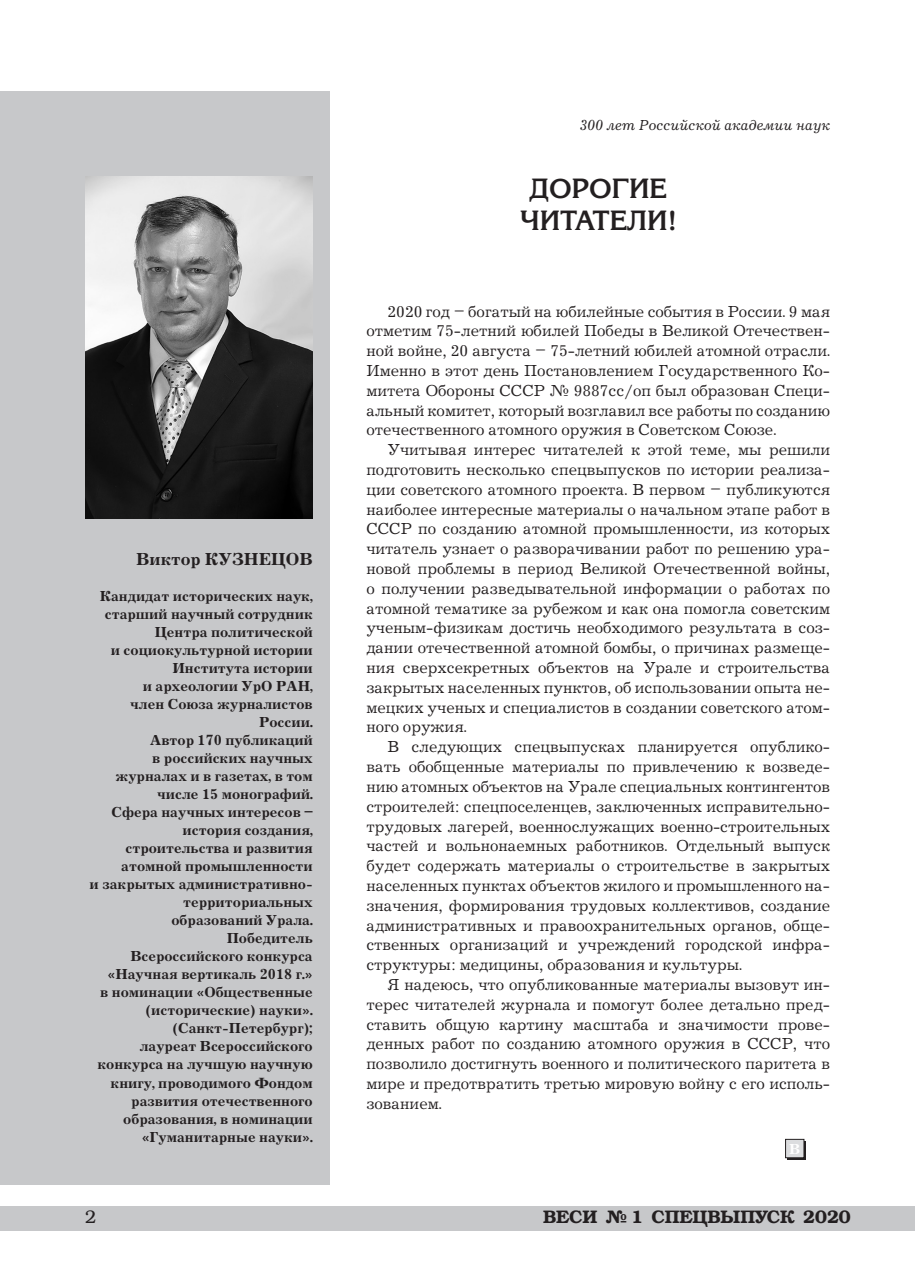
<style>
.page{position:relative;width:915px;height:1276px;background:#fff}
.page>*{position:absolute;margin:0;border:0;box-sizing:border-box;transform-origin:0 0}
.t1{font:700 27px/32.4px "AG Kornelia";color:#231f20;text-align:center}
.t2{font:700 18px "Bookman CTT";color:#231f20}
.t3{font:700 18px "Journal C";color:#231f20}
.t4{font:18px "Bookman CTT";color:#231f20}
.t5{font:16.5px/19.8px "Journal C";color:#231f20;text-align:justify}
.t6{font:700 15px/18px "Journal C";color:#231f20;text-align:right}
.t7{font:italic 15px "Journal C";color:#231f20}
.t8{font:700 15px "Journal C";color:#fff}
</style>
<div class="page">
<div style="left:0;top:1206px;width:914px;height:24px;background:#c7c8ca"></div>
<div style="left:0;top:91px;width:329px;height:1093px;background:#c7c8ca"></div>
<img style="left:85px;top:176px;width:228px;height:343px">
<div style="left:787px;top:1141px;width:18px;height:18px;background:#231f20"></div>
<div style="left:785px;top:1139px;width:18px;height:18px;background:#dcdddf"></div>
<div style="left:784px;top:1139px;width:20px;height:19px;border:1px solid #231f20"></div>
<p class="t7" style="left:579px;top:118px;width:252px">300 лет Российской академии наук</p>
<p class="t3" style="left:136px;top:549px;width:178px">Виктор КУЗНЕЦОВ</p>
<p class="t6" style="left:90px;top:588px;width:224px">Кандидат исторических наук, старший научный сотрудник<br>Центра политической<br>и социокультурной истории<br>Института истории<br>и археологии УрО РАН,<br>член Союза журналистов<br>России.<br>Автор 170 публикаций<br>в российских научных журналах и в газетах, в том числе 15 монографий.<br>Сфера научных интересов – история создания, строительства и развития атомной промышленности<br>и закрытых административно&shy;территориальных образований Урала.<br>Победитель<br>Всероссийского конкурса «Научная вертикаль 2018 г.»<br>в номинации «Общественные (исторические) науки». (Санкт-Петербург);<br>лауреат Всероссийского конкурса на лучшую научную книгу, проводимого Фондом развития отечественного образования, в номинации «Гуманитарные науки».</p>
<h1 class="t1" style="left:519px;top:172px;width:159px">ДОРОГИЕ<br>ЧИТАТЕЛИ!</h1>
<p class="t5" style="left:366px;top:302px;width:465px;text-indent:21px">2020 год – богатый на юбилейные события в России. 9 мая отметим 75-летний юбилей Победы в Великой Отечествен&shy;ной войне, 20 августа – 75-летний юбилей атомной отрасли.<br>Именно в этот день Постановлением Государственного Ко&shy;митета Обороны СССР № 9887сс/оп был образован Специ&shy;альный комитет, который возглавил все работы по созданию отечественного атомного оружия в Советском Союзе.</p>
<p class="t5" style="left:366px;top:440px;width:465px;text-indent:21px">Учитывая интерес читателей к этой теме, мы решили подготовить несколько спецвыпусков по истории реализа&shy;ции советского атомного проекта. В первом – публикуются наиболее интересные материалы о начальном этапе работ в СССР по созданию атомной промышленности, из которых читатель узнает о разворачивании работ по решению ура&shy;новой проблемы в период Великой Отечественной войны, о получении разведывательной информации о работах по атомной тематике за рубежом и как она помогла советским ученым-физикам достичь необходимого результата в соз&shy;дании отечественной атомной бомбы, о причинах размеще&shy;ния сверхсекретных объектов на Урале и строительства закрытых населенных пунктов, об использовании опыта не&shy;мецких ученых и специалистов в создании советского атом&shy;ного оружия.</p>
<p class="t5" style="left:366px;top:737px;width:465px;text-indent:21px">В следующих спецвыпусках планируется опублико&shy;вать обобщенные материалы по привлечению к возведе&shy;нию атомных объектов на Урале специальных контингентов строителей: спецпоселенцев, заключенных исправительно&shy;трудовых лагерей, военнослужащих военно-строительных частей и вольнонаемных работников. Отдельный выпуск будет содержать материалы о строительстве в закрытых населенных пунктах объектов жилого и промышленного на&shy;значения, формирования трудовых коллективов, создание административных и правоохранительных органов, обще&shy;ственных организаций и учреждений городской инфра&shy;структуры: медицины, образования и культуры.</p>
<p class="t5" style="left:366px;top:975px;width:465px;text-indent:21px">Я надеюсь, что опубликованные материалы вызовут ин&shy;терес читателей журнала и помогут более детально пред&shy;ставить общую картину масштаба и значимости прове&shy;денных работ по созданию атомного оружия в СССР, что позволило достигнуть военного и политического паритета в мире и предотвратить третью мировую войну с его исполь&shy;зованием.</p>
<p class="t8" style="left:788px;top:1140px;width:13px">В</p>
<p class="t4" style="left:85px;top:1205px;width:13px">2</p>
<p class="t2" style="left:543px;top:1206px;width:309px">ВЕСИ ¹ 1 СПЕЦВЫПУСК 2020</p>
</div>
